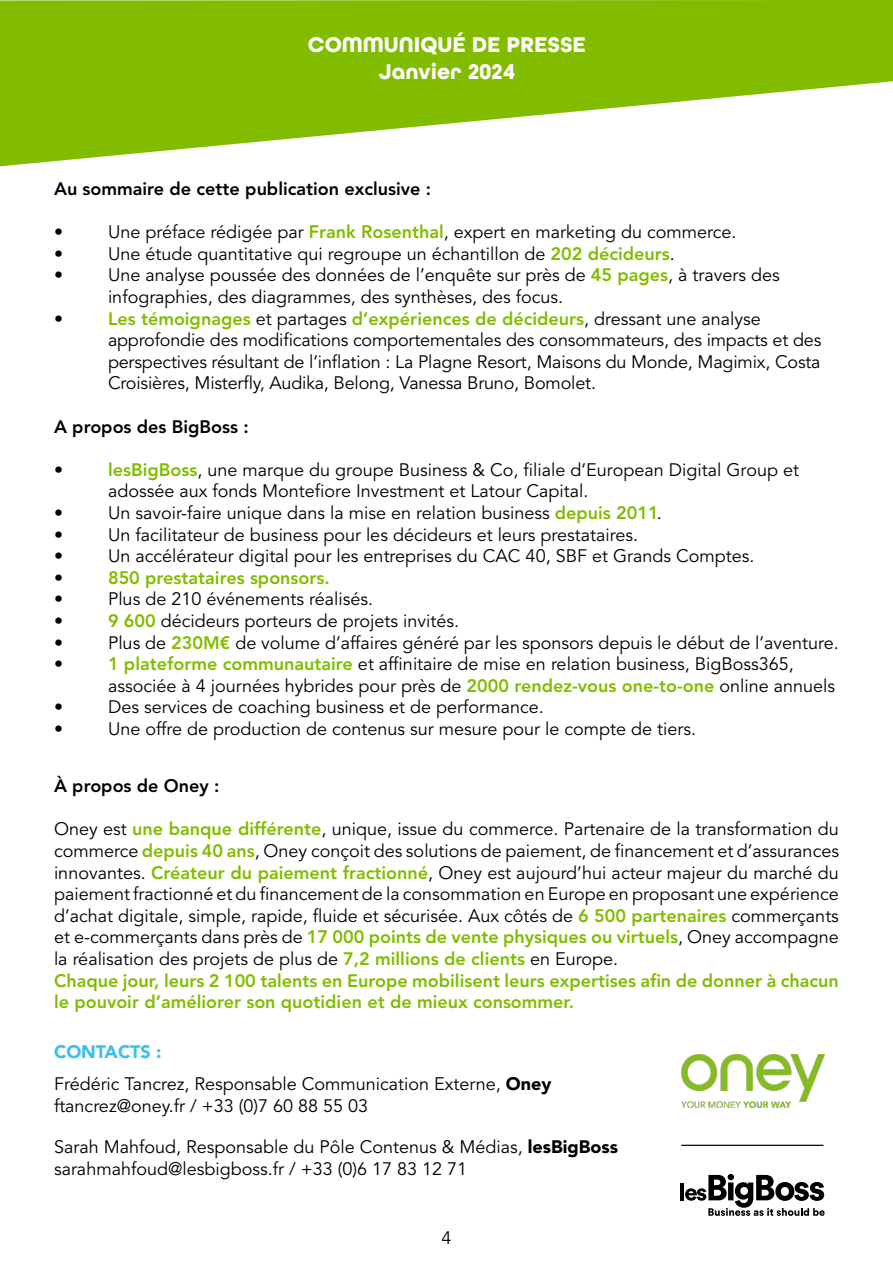
<style>
.page{position:relative;width:893px;height:1263px;background:#fff}
.page>*{position:absolute;margin:0;border:0;box-sizing:border-box;transform-origin:0 0}
.t1{font:700 22.5px/27px "All Round Gothic";color:#fff;text-align:center}
.t2{font:18px/21.6px "Avenir LT Std";color:#000}
.t3{font:800 18px "Avenir LT Std";color:#000}
.t4{font:800 18px "Avenir LT Std";color:#81bc00}
.t5{font:900 18px "Avenir LT Std";color:#3abff0}
.s1{font-weight:800;color:#81bc00}
.s2{font-weight:900}
</style>
<div class="page">
<svg style="left:0;top:0;width:893px;height:166px;fill:#81bc00"></svg>
<img style="left:681px;top:1055px;width:143px;height:52px">
<hr style="left:681px;top:1183px;width:3px;height:17px;background:#000">
<svg style="left:685px;top:1174px;width:140px;height:42px"></svg>
<hr style="left:681px;top:1145px;width:142px;height:1px;background:#000">
<p class="t1" style="left:308px;top:31px;width:280px">COMMUNIQUÉ DE PRESSE<br>Janvier 2024</p>
<p class="t3" style="left:54px;top:178px;width:379px">Au sommaire de cette publication exclusive :</p>
<p class="t2" style="left:54px;top:222px;width:10px">•</p>
<p class="t2" style="left:108px;top:222px;width:630px">Une préface rédigée par <span class="s1">Frank Rosenthal</span>, expert en marketing du commerce.</p>
<p class="t2" style="left:54px;top:243px;width:10px">•</p>
<p class="t2" style="left:108px;top:243px;width:568px">Une étude quantitative qui regroupe un échantillon de <span class="s1">202 décideurs</span>.</p>
<p class="t2" style="left:54px;top:265px;width:10px">•</p>
<p class="t2" style="left:108px;top:265px;width:673px">Une analyse poussée des données de l’enquête sur près de <span class="s1">45 pages</span>, à travers des infographies, des diagrammes, des synthèses, des focus.</p>
<p class="t2" style="left:54px;top:308px;width:10px">•</p>
<p class="t2" style="left:108px;top:308px;width:715px"><span class="s1">Les témoignages</span> et partages <span class="s1">d’expériences de décideurs</span>, dressant une analyse approfondie des modifications comportementales des consommateurs, des impacts et des perspectives résultant de l’inflation : La Plagne Resort, Maisons du Monde, Magimix, Costa Croisières, Misterfly, Audika, Belong, Vanessa Bruno, Bomolet.</p>
<p class="t3" style="left:54px;top:416px;width:196px">A propos des BigBoss :</p>
<p class="t2" style="left:54px;top:459px;width:10px">•</p>
<p class="t2" style="left:108px;top:459px;width:693px"><span class="s1">lesBigBoss</span>, une marque du groupe Business &amp; Co, filiale d’European Digital Group et adossée aux fonds Montefiore Investment et Latour Capital.</p>
<p class="t2" style="left:54px;top:502px;width:10px">•</p>
<p class="t2" style="left:108px;top:502px;width:555px">Un savoir-faire unique dans la mise en relation business <span class="s1">depuis 2011</span>.</p>
<p class="t2" style="left:54px;top:524px;width:10px">•</p>
<p class="t2" style="left:108px;top:524px;width:532px">Un facilitateur de business pour les décideurs et leurs prestataires.</p>
<p class="t2" style="left:54px;top:546px;width:10px">•</p>
<p class="t2" style="left:108px;top:546px;width:648px">Un accélérateur digital pour les entreprises du CAC 40, SBF et Grands Comptes.</p>
<p class="t2" style="left:54px;top:567px;width:10px">•</p>
<p class="t4" style="left:108px;top:567px;width:223px">850 prestataires sponsors.</p>
<p class="t2" style="left:54px;top:589px;width:10px">•</p>
<p class="t2" style="left:108px;top:589px;width:267px">Plus de 210 événements réalisés.</p>
<p class="t2" style="left:54px;top:610px;width:10px">•</p>
<p class="t2" style="left:108px;top:610px;width:353px"><span class="s1">9 600</span> décideurs porteurs de projets invités.</p>
<p class="t2" style="left:54px;top:632px;width:10px">•</p>
<p class="t2" style="left:108px;top:632px;width:732px">Plus de <span class="s1">230M€</span> de volume d’affaires généré par les sponsors depuis le début de l’aventure.</p>
<p class="t2" style="left:54px;top:654px;width:10px">•</p>
<p class="t2" style="left:108px;top:654px;width:728px"><span class="s1">1 plateforme communautaire</span> et affinitaire de mise en relation business, BigBoss365, associée à 4 journées hybrides pour près de <span class="s1">2000 rendez-vous one-to-one</span> online annuels</p>
<p class="t2" style="left:54px;top:697px;width:10px">•</p>
<p class="t2" style="left:108px;top:697px;width:437px">Des services de coaching business et de performance.</p>
<p class="t2" style="left:54px;top:718px;width:10px">•</p>
<p class="t2" style="left:108px;top:718px;width:590px">Une offre de production de contenus sur mesure pour le compte de tiers.</p>
<p class="t3" style="left:54px;top:775px;width:167px">À propos de Oney :</p>
<p class="t2" style="left:54px;top:819px;width:786px">Oney est <span class="s1">une banque différente</span>, unique, issue du commerce. Partenaire de la transformation du commerce <span class="s1">depuis 40 ans</span>, Oney conçoit des solutions de paiement, de financement et d’assurances innovantes. <span class="s1">Créateur du paiement fractionné</span>, Oney est aujourd’hui acteur majeur du marché du paiement fractionné et du financement de la consommation en Europe en proposant une expérience d’achat digitale, simple, rapide, fluide et sécurisée. Aux côtés de <span class="s1">6 500 partenaires</span> commerçants et e-commerçants dans près de <span class="s1">17 000 points de vente physiques ou virtuels</span>, Oney accompagne la réalisation des projets de plus de <span class="s1">7,2 millions de clients</span> en Europe.<br><span class="s1">Chaque jour, leurs 2 100 talents en Europe mobilisent leurs expertises afin de donner à chacun le pouvoir d’améliorer son quotidien et de mieux consommer.</span></p>
<p class="t5" style="left:54px;top:1040px;width:109px">CONTACTS :</p>
<p class="t2" style="left:54px;top:1074px;width:499px">Frédéric Tancrez, Responsable Communication Externe, <span class="s2">Oney </span>ftancrez@oney.fr / +33 (0)7 60 88 55 03</p>
<p class="t2" style="left:54px;top:1137px;width:566px">Sarah Mahfoud, Responsable du Pôle Contenus &amp; Médias, <span class="s2">lesBigBoss </span>sarahmahfoud@lesbigboss.fr / +33 (0)6 17 83 12 71</p>
<p class="t2" style="left:441px;top:1227px;width:12px">4</p>
</div>
